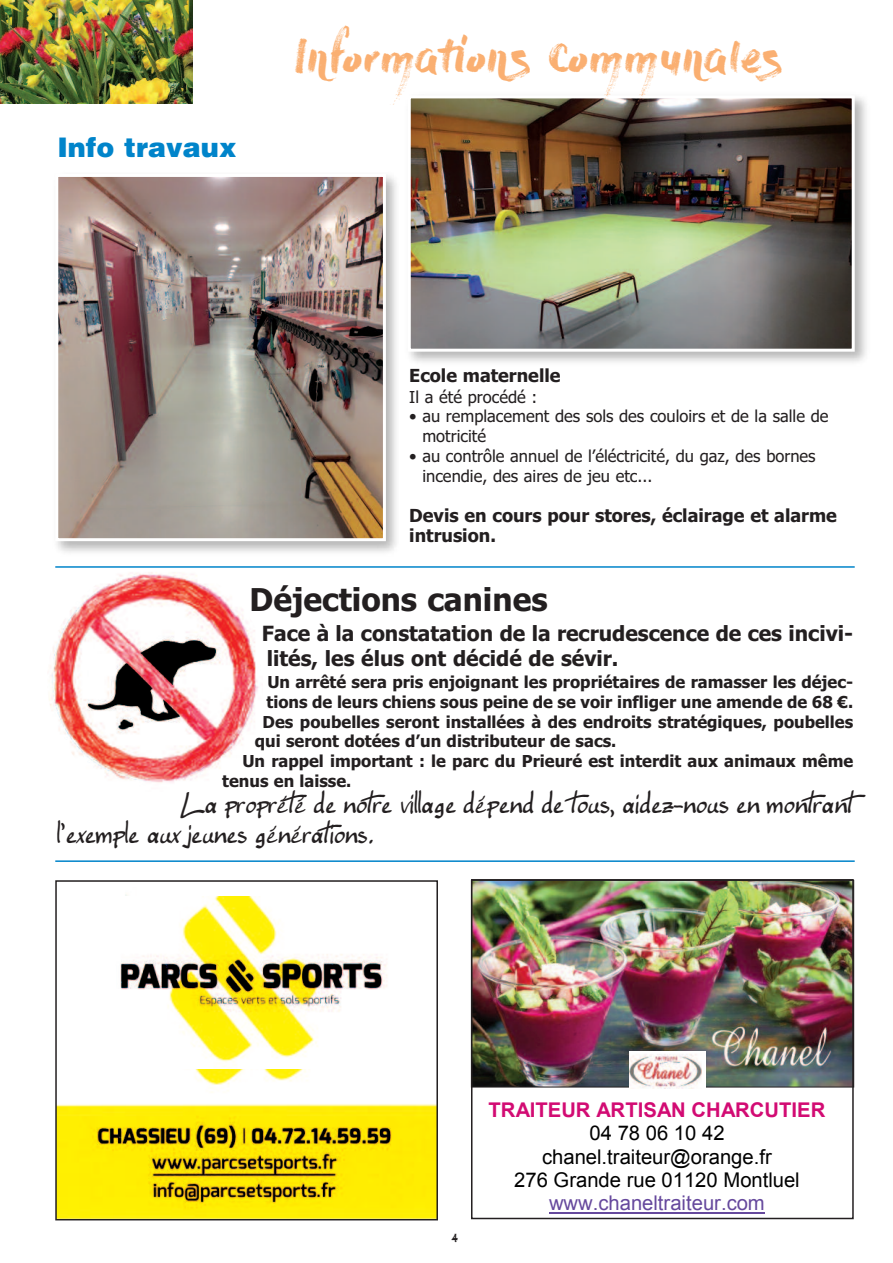
<style>
.page{position:relative;width:893px;height:1263px;background:#fff}
.page>*{position:absolute;margin:0;border:0;box-sizing:border-box;transform-origin:0 0}
.t1{font:43.5px "Dry Brush";letter-spacing:-.005em;color:#faaf71}
.t2{font:700 31.5px "Tahoma";color:#231f20}
.t3{font:900 27px "Helvetica";color:#0084ca}
.t4{font:25.5px/30.6px "Ellianarelle's Path";color:#231f20}
.t5{font:700 21px/25.2px "Tahoma";color:#231f20}
.t6{font:20.25px/23.4px "Arial";color:#000;text-align:center}
.t7{font:700 20.25px "Arial";color:#d20b73}
.t8{font:20.25px "Arial";color:#66499d}
.t9{font:700 18px/20.1px "Tahoma";color:#231f20}
.t10{font:700 16.5px "Tahoma";color:#231f20}
.t11{font:16.5px/19.8px "Tahoma";color:#231f20}
.t12{font:15px "Cg Artistik";color:#231f20}
</style>
<div class="page">
<img style="left:412px;top:99px;width:439px;height:249px">
<div style="left:408px;top:95px;width:447px;height:257px;border:3px solid #fff"></div>
<img style="left:59px;top:178px;width:323px;height:359px">
<div style="left:55px;top:174px;width:331px;height:367px;border:3px solid #fff"></div>
<img style="left:49px;top:572px;width:210px;height:211px">
<hr style="left:55px;top:566px;width:800px;height:2px;background:#0084ca">
<hr style="left:55px;top:860px;width:800px;height:2px;background:#0084ca">
<img style="left:58px;top:894px;width:377px;height:323px">
<div style="left:55px;top:880px;width:383px;height:340px;border:2px solid #231f20"></div>
<img style="left:474px;top:882px;width:377px;height:203px">
<hr style="left:549px;top:1212px;width:216px;height:2px;background:#66499d">
<div style="left:629px;top:1051px;width:76px;height:41px;background:#fff"></div>
<img style="left:629px;top:1054px;width:73px;height:35px">
<div style="left:471px;top:879px;width:383px;height:340px;border:2px solid #231f20"></div>
<img style="left:76px;top:897px;width:351px;height:172px">
<img style="left:0;top:0;width:193px;height:103px">
<h3 class="t3" style="left:57px;top:138px;width:181px">Info travaux</h3>
<h1 class="t1" style="left:294px;top:32px;width:491px">Informations Communales</h1>
<p class="t9" style="left:409px;top:366px;width:153px">Ecole maternelle</p>
<p class="t11" style="left:409px;top:387px;width:130px">Il a été procédé :</p>
<p class="t11" style="left:422px;top:407px;width:408px;text-indent:-13px">• au remplacement des sols des couloirs et de la salle de motricité</p>
<p class="t11" style="left:422px;top:446px;width:395px;text-indent:-13px">• au contrôle annuel de l’éléctricité, du gaz, des bornes incendie, des aires de jeu etc...</p>
<p class="t9" style="left:409px;top:505px;width:429px">Devis en cours pour stores, éclairage et alarme intrusion.</p>
<h2 class="t2" style="left:249px;top:582px;width:300px">Déjections canines</h2>
<p class="t5" style="left:262px;top:621px;width:593px">Face à la constatation de la recrudescence de ces incivi&shy;lités, les élus ont décidé de sévir.</p>
<p class="t10" style="left:267px;top:672px;width:587px">Un arrêté sera pris enjoignant les propriétaires de ramasser les déjec-</p>
<p class="t10" style="left:266px;top:692px;width:588px">tions de leurs chiens sous peine de se voir infliger une amende de 68 €.</p>
<p class="t10" style="left:263px;top:712px;width:592px">Des poubelles seront installées à des endroits stratégiques, poubelles</p>
<p class="t10" style="left:255px;top:732px;width:363px">qui seront dotées d’un distributeur de sacs.</p>
<p class="t10" style="left:242px;top:752px;width:612px">Un rappel important : le parc du Prieuré est interdit aux animaux même</p>
<p class="t10" style="left:222px;top:771px;width:131px">tenus en laisse.</p>
<h3 class="t4" style="left:57px;top:788px;width:817px;text-indent:124px">La proprété de notre village dépend de tous, aidez-nous en montrant l’exemple aux jeunes générations.</h3>
<p class="t12" style="left:452px;top:1228px;width:8px">4</p>
<p class="t7" style="left:488px;top:1098px;width:338px">TRAITEUR ARTISAN CHARCUTIER</p>
<p class="t6" style="left:514px;top:1121px;width:287px">04 78 06 10 42 chanel.traiteur@orange.fr<br>276 Grande rue 01120 Montluel</p>
<p class="t8" style="left:549px;top:1192px;width:217px">www.chaneltraiteur.com</p>
</div>
